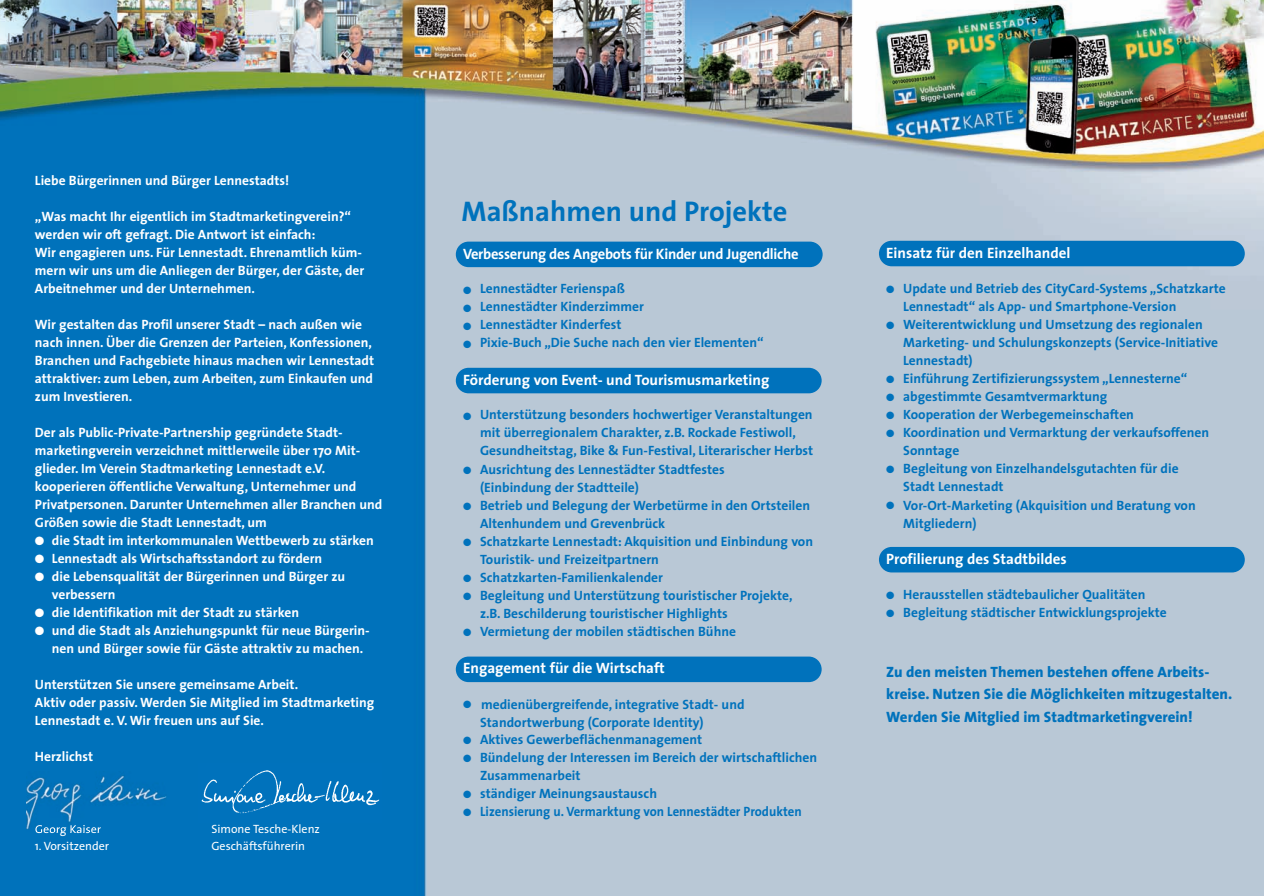
<style>
.page{position:relative;width:1264px;height:896px;background:#fff}
.page>*{position:absolute;margin:0;border:0;box-sizing:border-box;transform-origin:0 0}
.t1{font:700 28.5px "The Sans";color:#0072bc}
.t2{font:800 15px/22.5px "The Sans";color:#0072bc}
.t3{font:700 15px "The Sans";color:#fff}
.t4{font:700 15px "The Sans";letter-spacing:-.02em;color:#fff}
.t5{font:700 13.5px/18px "The Sans";color:#0072bc}
.t6{font:700 13.5px/18px "The Sans";color:#fff}
.t7{font:700 13.5px "The Sans";color:#0072bc;scale:.95 1}
.t8{font:12px "The Sans";color:#fff}
</style>
<div class="page">
<img style="left:0;top:0;width:1263px;height:895px">
<div style="left:456px;top:241px;width:366px;height:26px;background:#0072bc;border-radius:13px"></div>
<div style="left:456px;top:656px;width:365px;height:25px;background:#0072bc;border-radius:13px"></div>
<div style="left:456px;top:367px;width:365px;height:26px;background:#0072bc;border-radius:13px"></div>
<div style="left:879px;top:241px;width:365px;height:25px;background:#0072bc;border-radius:13px"></div>
<div style="left:879px;top:546px;width:365px;height:26px;background:#0072bc;border-radius:13px"></div>
<img style="left:26px;top:771px;width:141px;height:60px">
<img style="left:35px;top:824px;width:67px;height:7px">
<img style="left:198px;top:763px;width:183px;height:58px">
<p class="t6" style="left:35px;top:172px;width:256px">Liebe Bürgerinnen und Bürger Lennestadts!</p>
<p class="t6" style="left:35px;top:208px;width:331px">„Was macht Ihr eigentlich im Stadtmarketingverein?“ werden wir oft gefragt. Die Antwort ist einfach:<br>Wir engagieren uns. Für Lennestadt. Ehrenamtlich küm&shy;mern wir uns um die Anliegen der Bürger, der Gäste, der Arbeitnehmer und der Unternehmen.</p>
<p class="t6" style="left:35px;top:316px;width:341px">Wir gestalten das Profil unserer Stadt – nach außen wie nach innen. Über die Grenzen der Parteien, Konfessionen, Branchen und Fachgebiete hinaus machen wir Lennestadt attraktiver: zum Leben, zum Arbeiten, zum Einkaufen und zum Investieren.</p>
<p class="t6" style="left:35px;top:424px;width:349px">Der als Public-Private-Partnership gegründete Stadt&shy;marketingverein verzeichnet mittlerweile über 170 Mit&shy;glieder. Im Verein Stadtmarketing Lennestadt e.V. kooperieren öffentliche Verwaltung, Unternehmer und Privatpersonen. Darunter Unternehmen aller Branchen und Größen sowie die Stadt Lennestadt, um</p>
<p class="t6" style="left:35px;top:532px;width:340px">● die Stadt im interkommunalen Wettbewerb zu stärken</p>
<p class="t6" style="left:35px;top:550px;width:289px">● Lennestadt als Wirtschaftsstandort zu fördern</p>
<p class="t6" style="left:52px;top:568px;width:295px;text-indent:-17px">● die Lebensqualität der Bürgerinnen und Bürger zu verbessern</p>
<p class="t6" style="left:35px;top:604px;width:266px">● die Identifikation mit der Stadt zu stärken</p>
<p class="t6" style="left:52px;top:622px;width:319px;text-indent:-17px">● und die Stadt als Anziehungspunkt für neue Bürgerin&shy;nen und Bürger sowie für Gäste attraktiv zu machen.</p>
<p class="t6" style="left:35px;top:676px;width:341px">Unterstützen Sie unsere gemeinsame Arbeit.<br>Aktiv oder passiv. Werden Sie Mitglied im Stadtmarketing<br>Lennestadt e. V. Wir freuen uns auf Sie.</p>
<p class="t6" style="left:35px;top:748px;width:60px">Herzlichst</p>
<p class="t8" style="left:35px;top:824px;width:68px">Georg Kaiser</p>
<p class="t8" style="left:211px;top:824px;width:110px">Simone Tesche-Klenz</p>
<p class="t8" style="left:35px;top:841px;width:76px">1. Vorsitzender</p>
<p class="t8" style="left:211px;top:841px;width:95px">Geschäftsführerin</p>
<h1 class="t1" style="left:461px;top:200px;width:327px">Maßnahmen und Projekte</h1>
<p class="t4" style="left:463px;top:247px;width:337px">Verbesserung des Angebots für Kinder und Jugendliche</p>
<p class="t5" style="left:463px;top:281px;width:163px">● Lennestädter Ferienspaß</p>
<p class="t5" style="left:463px;top:299px;width:182px">● Lennestädter Kinderzimmer</p>
<p class="t5" style="left:463px;top:317px;width:160px">● Lennestädter Kinderfest</p>
<p class="t5" style="left:463px;top:335px;width:302px">● Pixie-Buch „Die Suche nach den vier Elementen“</p>
<p class="t3" style="left:463px;top:373px;width:308px">Förderung von Event- und Tourismusmarketing</p>
<p class="t5" style="left:480px;top:407px;width:335px;text-indent:-17px">● Unterstützung besonders hochwertiger Veranstaltungen mit überregionalem Charakter, z.B. Rockade Festiwoll,<br>Gesundheitstag, Bike &amp; Fun-Festival, Literarischer Herbst</p>
<p class="t5" style="left:480px;top:461px;width:246px;text-indent:-17px">● Ausrichtung des Lennestädter Stadtfestes (Einbindung der Stadtteile)</p>
<p class="t5" style="left:480px;top:497px;width:331px;text-indent:-17px">● Betrieb und Belegung der Werbetürme in den Ortsteilen<br>Altenhundem und Grevenbrück</p>
<p class="t5" style="left:480px;top:533px;width:334px;text-indent:-17px">● Schatzkarte Lennestadt: Akquisition und Einbindung von<br>Touristik- und Freizeitpartnern</p>
<p class="t5" style="left:463px;top:569px;width:201px">● Schatzkarten-Familienkalender</p>
<p class="t5" style="left:480px;top:587px;width:314px;text-indent:-17px">● Begleitung und Unterstützung touristischer Projekte, z.B. Beschilderung touristischer Highlights</p>
<p class="t5" style="left:463px;top:623px;width:274px">● Vermietung der mobilen städtischen Bühne</p>
<p class="t3" style="left:463px;top:661px;width:203px">Engagement für die Wirtschaft</p>
<p class="t5" style="left:480px;top:696px;width:266px;text-indent:-17px">● medienübergreifende, integrative Stadt- und<br>Standortwerbung (Corporate Identity)</p>
<p class="t5" style="left:463px;top:731px;width:241px">● Aktives Gewerbeflächenmanagement</p>
<p class="t5" style="left:480px;top:749px;width:338px;text-indent:-17px">● Bündelung der Interessen im Bereich der wirtschaftlichen<br>Zusammenarbeit</p>
<p class="t5" style="left:463px;top:785px;width:195px">● ständiger Meinungsaustausch</p>
<p class="t7" style="left:463px;top:805px;width:358px">● Lizensierung u. Vermarktung von Lennestädter Produkten</p>
<p class="t3" style="left:886px;top:247px;width:186px">Einsatz für den Einzelhandel</p>
<p class="t5" style="left:903px;top:280px;width:324px;text-indent:-17px">● Update und Betrieb des CityCard-Systems „Schatzkarte<br>Lennestadt“ als App- und Smartphone-Version</p>
<p class="t5" style="left:903px;top:316px;width:316px;text-indent:-17px">● Weiterentwicklung und Umsetzung des regionalen<br>Marketing- und Schulungskonzepts (Service-Initiative<br>Lennestadt)</p>
<p class="t5" style="left:886px;top:370px;width:303px">● Einführung Zertifizierungssystem „Lennesterne“</p>
<p class="t5" style="left:886px;top:388px;width:223px">● abgestimmte Gesamtvermarktung</p>
<p class="t5" style="left:886px;top:406px;width:249px">● Kooperation der Werbegemeinschaften</p>
<p class="t5" style="left:903px;top:424px;width:307px;text-indent:-17px">● Koordination und Vermarktung der verkaufsoffenen<br>Sonntage</p>
<p class="t5" style="left:903px;top:460px;width:277px;text-indent:-17px">● Begleitung von Einzelhandelsgutachten für die<br>Stadt Lennestadt</p>
<p class="t5" style="left:903px;top:497px;width:294px;text-indent:-17px">● Vor-Ort-Marketing (Akquisition und Beratung von<br>Mitgliedern)</p>
<p class="t3" style="left:886px;top:553px;width:182px">Profilierung des Stadtbildes</p>
<p class="t5" style="left:886px;top:586px;width:261px">● Herausstellen städtebaulicher Qualitäten</p>
<p class="t5" style="left:886px;top:604px;width:282px">● Begleitung städtischer Entwicklungsprojekte</p>
<p class="t2" style="left:886px;top:661px;width:347px">Zu den meisten Themen bestehen offene Arbeits&shy;kreise. Nutzen Sie die Möglichkeiten mitzugestalten.<br>Werden Sie Mitglied im Stadtmarketingverein!</p>
</div>
